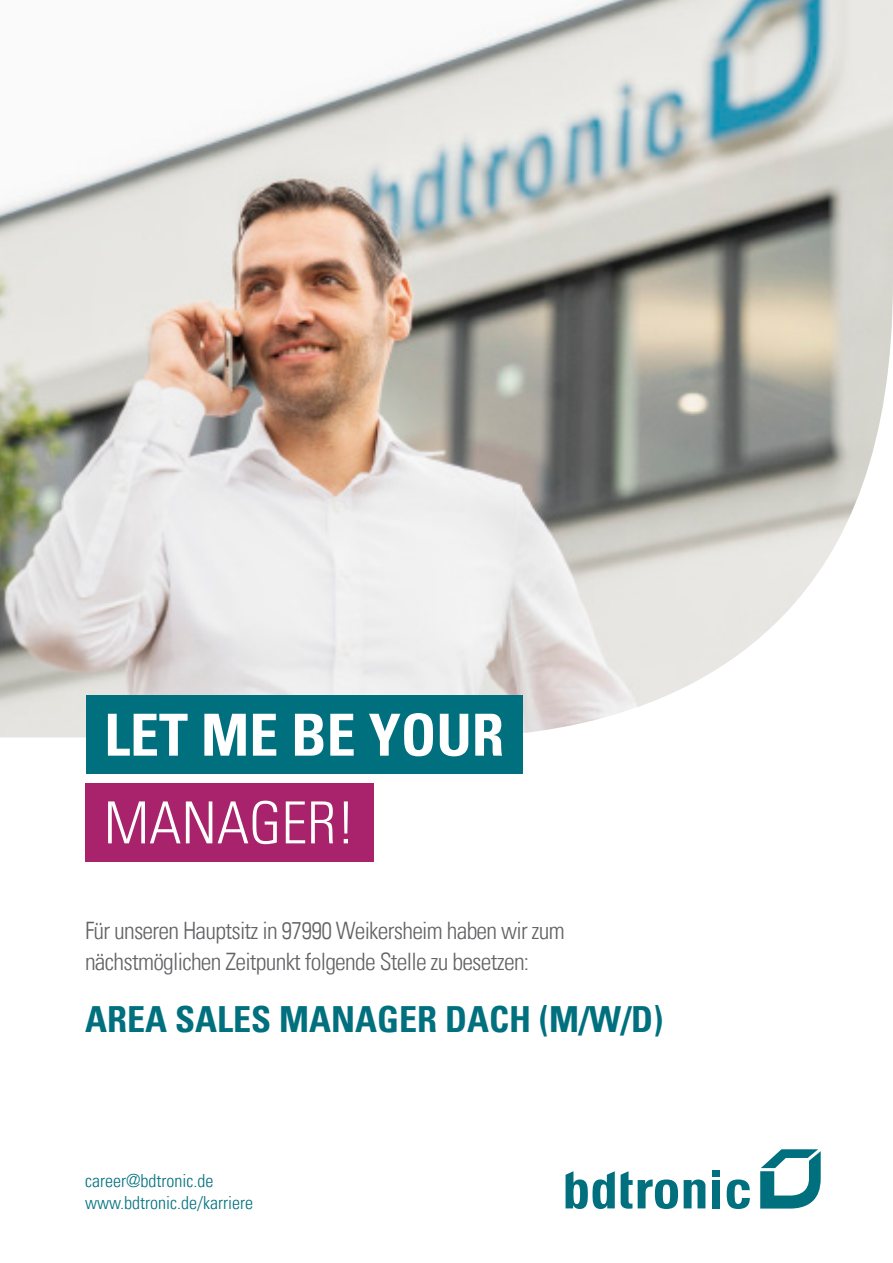
<style>
.page{position:relative;width:893px;height:1263px;background:#fff}
.page>*{position:absolute;margin:0;border:0;box-sizing:border-box;transform-origin:0 0}
.t1{font:58.05px "Univers Com 67 Bold Cond";color:#fff}
.t2{font:58.05px "Univers Com 47 Light Cond";color:#fff}
.t3{font:36px "Univers Com 67 Bold Cond";color:#01707e}
.Subline_Title{font:24px/31.5px "Univers Com 47 Light Cond";letter-spacing:-.03em;color:#636366}
.t4{font:18px "Univers Com 47 Light Cond";color:#01707e}
</style>
<div class="page">
<img style="left:0;top:0;width:893px;height:737px">
<div style="left:86px;top:695px;width:436px;height:79px;background:#01707e"></div>
<div style="left:86px;top:783px;width:288px;height:79px;background:#a8236b"></div>
<svg style="left:760px;top:1149px;width:61px;height:59px"></svg>
<svg style="left:566px;top:1171px;width:49px;height:38px"></svg>
<svg style="left:621px;top:1171px;width:57px;height:38px"></svg>
<svg style="left:684px;top:1179px;width:21px;height:29px"></svg>
<div style="left:712px;top:1180px;width:8px;height:28px;background:#01707e"></div>
<svg style="left:727px;top:1179px;width:23px;height:30px"></svg>
<div style="left:712px;top:1171px;width:8px;height:6px;background:#01707e"></div>
<p class="t1" style="left:104px;top:699px;width:401px">LET ME BE YOUR</p>
<p class="t2" style="left:104px;top:788px;width:253px">MANAGER!</p>
<p class="Subline_Title" style="left:85px;top:915px;width:481px">Für unseren Hauptsitz in 97990 Weikersheim haben wir zum nächstmöglichen Zeitpunkt folgende Stelle zu besetzen:</p>
<p class="t3" style="left:85px;top:997px;width:580px">AREA SALES MANAGER DACH (M/W/D)</p>
<p class="t4" style="left:85px;top:1170px;width:130px">career@bdtronic.de</p>
<p class="t4" style="left:85px;top:1191px;width:170px">www.bdtronic.de/karriere</p>
</div>
